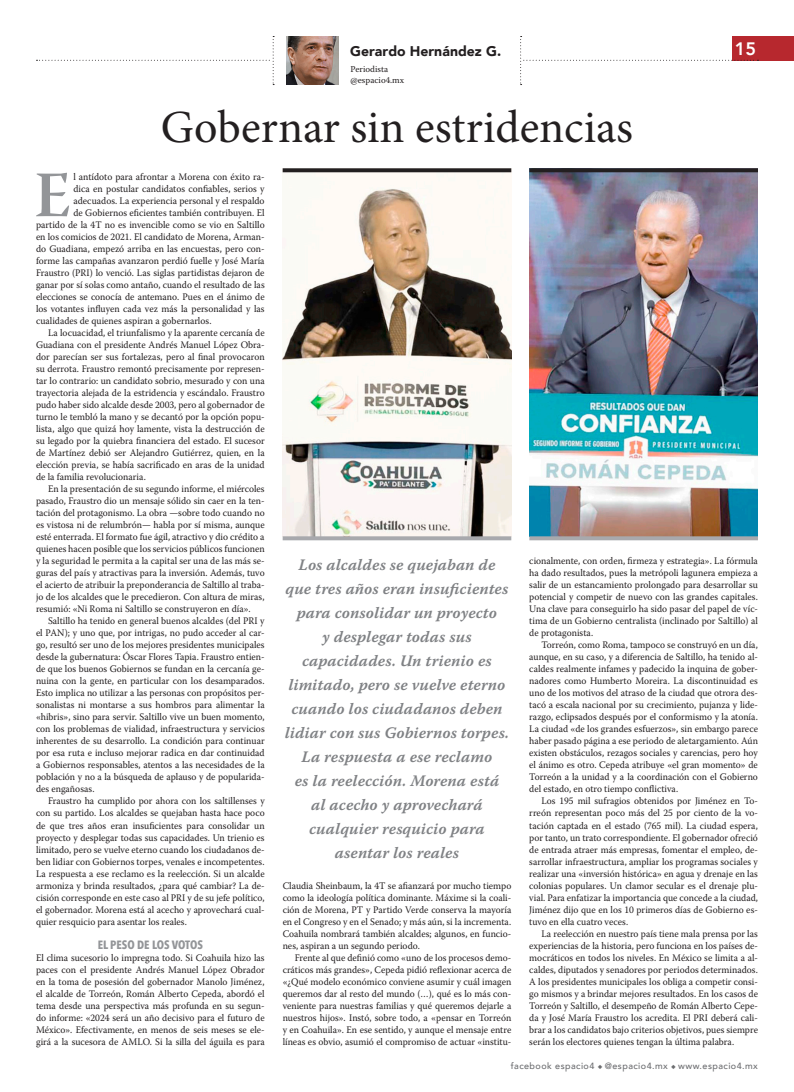
<style>
.page{position:relative;width:794px;height:1092px;background:#fff}
.page>*{position:absolute;margin:0;border:0;box-sizing:border-box;transform-origin:0 0}
.Cap_gris{font:64.5px "Warnock Pro Bold Subh";color:#939598;scale:.95 1}
.cabeza_columna_2{font:46px "Minion Pro";color:#231f20}
.t1{font:800 18px "Avenir";color:#fff}
.Sumario{font:16px/24px "Warnock Pro Semibold It Capt";color:#808285;text-align:center}
.t2{font:900 14px "Avenir";color:#231f20}
.Descanso{font:700 12px "Avenir Next Condensed";color:#939598}
.texto_E4{font:10px/12px "Warnock Pro";color:#231f20;text-align:justify;scale:.95 1}
.sangría_E4{font:10px/12px "Warnock Pro";color:#231f20;text-align:justify;scale:.95 1}
.Cap_gris-2{font:10px "Warnock Pro";color:#231f20;scale:.95 1}
.t3{font:500 9px "Avenir";letter-spacing:.05em;color:#6c6d70}
.t4{font:9px "Warnock Pro";color:#231f20}
</style>
<div class="page">
<div style="left:731px;top:36px;width:63px;height:24px;background:#b7282e"></div>
<img style="left:283px;top:172px;width:228px;height:364px">
<svg style="left:283px;top:168px;width:228px;height:4px"></svg>
<svg style="left:283px;top:536px;width:228px;height:4px"></svg>
<img style="left:529px;top:172px;width:229px;height:364px">
<svg style="left:529px;top:168px;width:229px;height:4px"></svg>
<svg style="left:529px;top:536px;width:229px;height:4px"></svg>
<svg style="left:36px;top:36px;width:722px;height:49px"></svg>
<p class="t2" style="left:350px;top:40px;width:153px">Gerardo Hernández G.</p>
<p class="t4" style="left:350px;top:64px;width:39px">Periodista</p>
<p class="t4" style="left:350px;top:74px;width:55px">@espacio4.mx</p>
<p class="cabeza_columna_2" style="left:161px;top:96px;width:474px">Gobernar sin estridencias</p>
<h3 class="t1" style="left:735px;top:35px;width:23px">15</h3>
<p class="Cap_gris" style="left:35px;top:156px;width:39px">E</p>
<p class="Cap_gris-2" style="left:73px;top:171px;width:203px">l antídoto para afrontar a Morena con éxito ra-</p>
<p class="Cap_gris-2" style="left:73px;top:183px;width:203px">dica en postular candidatos confiables, serios y</p>
<p class="Cap_gris-2" style="left:73px;top:195px;width:203px">adecuados. La experiencia personal y el respaldo</p>
<p class="Cap_gris-2" style="left:73px;top:207px;width:203px">de Gobiernos eficientes también contribuyen. El</p>
<p class="Cap_gris-2" style="left:36px;top:219px;width:242px">partido de la 4T no es invencible como se vio en Saltillo</p>
<p class="Cap_gris-2" style="left:36px;top:231px;width:242px">en los comicios de 2021. El candidato de Morena, Arman-</p>
<p class="Cap_gris-2" style="left:36px;top:243px;width:242px">do Guadiana, empezó arriba en las encuestas, pero con-</p>
<p class="Cap_gris-2" style="left:36px;top:255px;width:242px">forme las campañas avanzaron perdió fuelle y José María</p>
<p class="Cap_gris-2" style="left:36px;top:267px;width:242px">Fraustro (PRI) lo venció. Las siglas partidistas dejaron de</p>
<p class="Cap_gris-2" style="left:36px;top:279px;width:242px">ganar por sí solas como antaño, cuando el resultado de las</p>
<p class="Cap_gris-2" style="left:36px;top:291px;width:242px">elecciones se conocía de antemano. Pues en el ánimo de</p>
<p class="Cap_gris-2" style="left:36px;top:303px;width:242px">los votantes influyen cada vez más la personalidad y las</p>
<p class="Cap_gris-2" style="left:36px;top:315px;width:186px">cualidades de quienes aspiran a gobernarlos.</p>
<p class="texto_E4" style="left:36px;top:327px;width:242px;text-indent:12px">La locuacidad, el triunfalismo y la aparente cercanía de Guadiana con el presidente Andrés Manuel López Obra&shy;dor parecían ser sus fortalezas, pero al final provocaron su derrota. Fraustro remontó precisamente por represen&shy;tar lo contrario: un candidato sobrio, mesurado y con una trayectoria alejada de la estridencia y escándalo. Fraustro pudo haber sido alcalde desde 2003, pero al gobernador de turno le tembló la mano y se decantó por la opción popu&shy;lista, algo que quizá hoy lamente, vista la destrucción de su legado por la quiebra financiera del estado. El sucesor de Martínez debió ser Alejandro Gutiérrez, quien, en la elección previa, se había sacrificado en aras de la unidad de la familia revolucionaria.</p>
<p class="texto_E4" style="left:36px;top:483px;width:242px;text-indent:12px">En la presentación de su segundo informe, el miércoles pasado, Fraustro dio un mensaje sólido sin caer en la ten&shy;tación del protagonismo. La obra —sobre todo cuando no es vistosa ni de relumbrón— habla por sí misma, aunque esté enterrada. El formato fue ágil, atractivo y dio crédito a quienes hacen posible que los servicios públicos funcionen y la seguridad le permita a la capital ser una de las más se&shy;guras del país y atractivas para la inversión. Además, tuvo el acierto de atribuir la preponderancia de Saltillo al traba&shy;jo de los alcaldes que le precedieron. Con altura de miras, resumió: «Ni Roma ni Saltillo se construyeron en día».</p>
<p class="texto_E4" style="left:36px;top:615px;width:242px;text-indent:12px">Saltillo ha tenido en general buenos alcaldes (del PRI y el PAN); y uno que, por intrigas, no pudo acceder al car&shy;go, resultó ser uno de los mejores presidentes municipales desde la gubernatura: Óscar Flores Tapia. Fraustro entien&shy;de que los buenos Gobiernos se fundan en la cercanía ge&shy;nuina con la gente, en particular con los desamparados.<br>Esto implica no utilizar a las personas con propósitos per&shy;sonalistas ni montarse a sus hombros para alimentar la «hibris», sino para servir. Saltillo vive un buen momento, con los problemas de vialidad, infraestructura y servicios inherentes de su desarrollo. La condición para continuar por esa ruta e incluso mejorar radica en dar continuidad a Gobiernos responsables, atentos a las necesidades de la población y no a la búsqueda de aplauso y de popularida&shy;des engañosas.</p>
<p class="texto_E4" style="left:36px;top:795px;width:242px;text-indent:12px">Fraustro ha cumplido por ahora con los saltillenses y con su partido. Los alcaldes se quejaban hasta hace poco de que tres años eran insuficientes para consolidar un proyecto y desplegar todas sus capacidades. Un trienio es limitado, pero se vuelve eterno cuando los ciudadanos de&shy;ben lidiar con Gobiernos torpes, venales e incompetentes.<br>La respuesta a ese reclamo es la reelección. Si un alcalde armoniza y brinda resultados, ¿para qué cambiar? La de&shy;cisión corresponde en este caso al PRI y de su jefe político, el gobernador. Morena está al acecho y aprovechará cual&shy;quier resquicio para asentar los reales.</p>
<p class="Descanso" style="left:98px;top:936px;width:107px">EL PESO DE LOS VOTOS</p>
<p class="sangría_E4" style="left:36px;top:951px;width:242px">El clima sucesorio lo impregna todo. Si Coahuila hizo las paces con el presidente Andrés Manuel López Obrador en la toma de posesión del gobernador Manolo Jiménez, el alcalde de Torreón, Román Alberto Cepeda, abordó el tema desde una perspectiva más profunda en su segun&shy;do informe: «2024 será un año decisivo para el futuro de México». Efectivamente, en menos de seis meses se ele&shy;girá a la sucesora de AMLO. Si la silla del águila es para</p>
<p class="Sumario" style="left:285px;top:552px;width:226px">Los alcaldes se quejaban de que tres años eran insuficientes para consolidar un proyecto<br>y desplegar todas sus capacidades. Un trienio es limitado, pero se vuelve eterno cuando los ciudadanos deben lidiar con sus Gobiernos torpes.</p>
<p class="Sumario" style="left:301px;top:744px;width:192px">La respuesta a ese reclamo</p>
<p class="Sumario" style="left:295px;top:768px;width:206px">es la reelección. Morena está</p>
<p class="Sumario" style="left:309px;top:792px;width:177px">al acecho y aprovechará cualquier resquicio para asentar los reales</p>
<p class="sangría_E4" style="left:283px;top:879px;width:242px">Claudia Sheinbaum, la 4T se afianzará por mucho tiempo como la ideología política dominante. Máxime si la coali&shy;ción de Morena, PT y Partido Verde conserva la mayoría en el Congreso y en el Senado; y más aún, si la incrementa.<br>Coahuila nombrará también alcaldes; algunos, en funcio&shy;nes, aspiran a un segundo periodo.</p>
<p class="texto_E4" style="left:283px;top:951px;width:242px;text-indent:12px">Frente al que definió como «uno de los procesos demo&shy;cráticos más grandes», Cepeda pidió reflexionar acerca de «¿Qué modelo económico conviene asumir y cuál imagen queremos dar al resto del mundo (…), qué es lo más con&shy;veniente para nuestras familias y qué queremos dejarle a nuestros hijos». Instó, sobre todo, a «pensar en Torreón y en Coahuila». En ese sentido, y aunque el mensaje entre líneas es obvio, asumió el compromiso de actuar «institu-</p>
<p class="texto_E4" style="left:529px;top:555px;width:242px">cionalmente, con orden, firmeza y estrategia». La fórmula ha dado resultados, pues la metrópoli lagunera empieza a salir de un estancamiento prolongado para desarrollar su potencial y competir de nuevo con las grandes capitales.<br>Una clave para conseguirlo ha sido pasar del papel de víc&shy;tima de un Gobierno centralista (inclinado por Saltillo) al de protagonista.</p>
<p class="texto_E4" style="left:529px;top:639px;width:242px;text-indent:12px">Torreón, como Roma, tampoco se construyó en un día, aunque, en su caso, y a diferencia de Saltillo, ha tenido al&shy;caldes realmente infames y padecido la inquina de gober&shy;nadores como Humberto Moreira. La discontinuidad es uno de los motivos del atraso de la ciudad que otrora des&shy;tacó a escala nacional por su crecimiento, pujanza y lide&shy;razgo, eclipsados después por el conformismo y la atonía.<br>La ciudad «de los grandes esfuerzos», sin embargo parece haber pasado página a ese periodo de aletargamiento. Aún existen obstáculos, rezagos sociales y carencias, pero hoy el ánimo es otro. Cepeda atribuye «el gran momento» de Torreón a la unidad y a la coordinación con el Gobierno del estado, en otro tiempo conflictiva.</p>
<p class="texto_E4" style="left:529px;top:795px;width:242px;text-indent:12px">Los 195 mil sufragios obtenidos por Jiménez en To&shy;rreón representan poco más del 25 por ciento de la vo&shy;tación captada en el estado (765 mil). La ciudad espera, por tanto, un trato correspondiente. El gobernador ofreció de entrada atraer más empresas, fomentar el empleo, de&shy;sarrollar infraestructura, ampliar los programas sociales y realizar una «inversión histórica» en agua y drenaje en las colonias populares. Un clamor secular es el drenaje plu&shy;vial. Para enfatizar la importancia que concede a la ciudad, Jiménez dijo que en los 10 primeros días de Gobierno es&shy;tuvo en ella cuatro veces.</p>
<p class="texto_E4" style="left:529px;top:927px;width:242px;text-indent:12px">La reelección en nuestro país tiene mala prensa por las experiencias de la historia, pero funciona en los países de&shy;mocráticos en todos los niveles. En México se limita a al&shy;caldes, diputados y senadores por periodos determinados.<br>A los presidentes municipales los obliga a competir consi&shy;go mismos y a brindar mejores resultados. En los casos de Torreón y Saltillo, el desempeño de Román Alberto Cepe&shy;da y José María Fraustro los acredita. El PRI deberá cali&shy;brar a los candidatos bajo criterios objetivos, pues siempre serán los electores quienes tengan la última palabra.</p>
<p class="t3" style="left:511px;top:1057px;width:249px">facebook espacio4 ◆ @espacio4.mx ◆ www.espacio4.mx</p>
</div>
